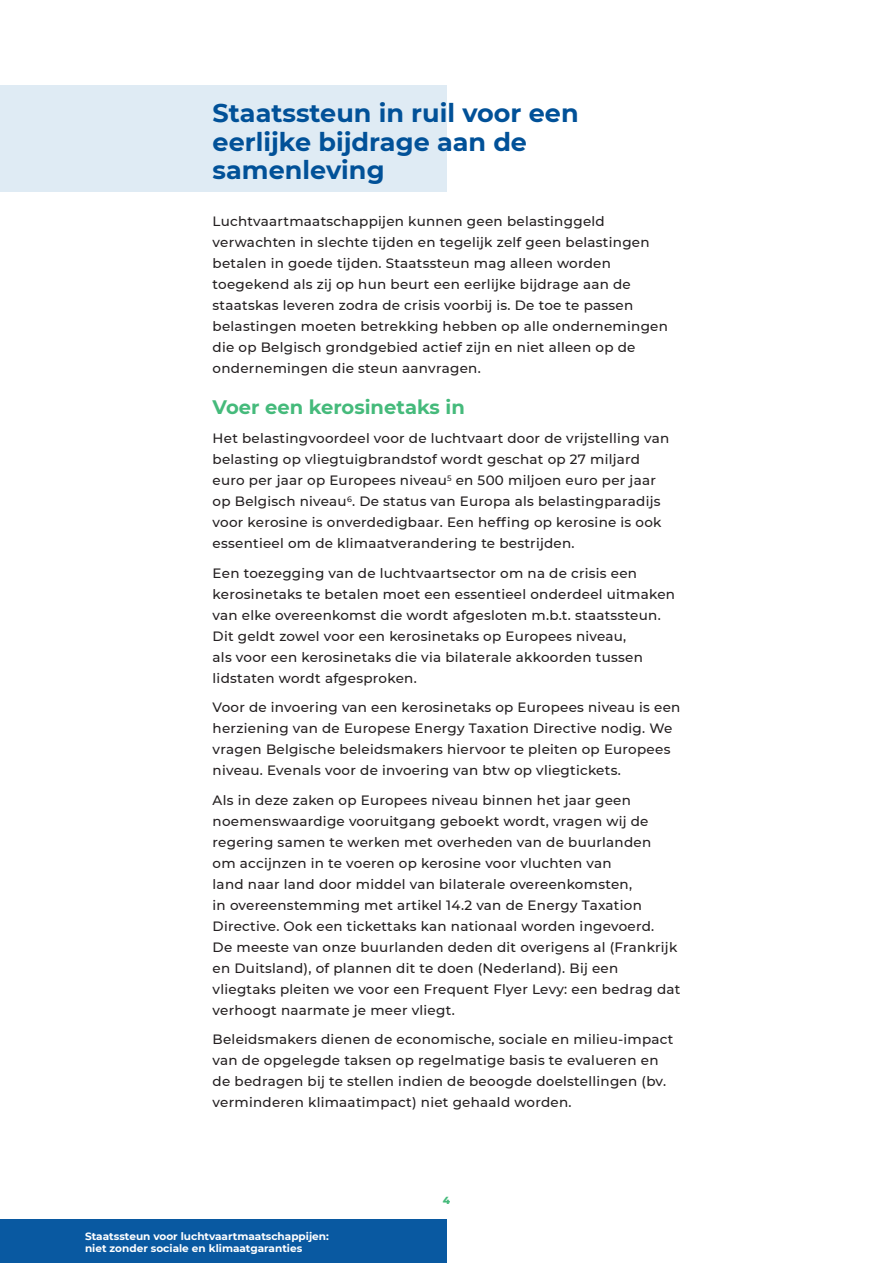
<style>
.page{position:relative;width:893px;height:1263px;background:#fff}
.page>*{position:absolute;margin:0;border:0;box-sizing:border-box;transform-origin:0 0}
.t1{font:700 25.5px/28.5px "Montserrat";color:#015198}
.t2{font:700 19.5px "Montserrat";color:#45ba7b}
.t3{font:500 13.5px/21px "Montserrat";letter-spacing:.02em;color:#231f20}
.t4{font:700 10.5px/12px "Montserrat";color:#fff}
.t5{font:800 10.5px "Montserrat";color:#45ba7b}
</style>
<div class="page">
<div style="left:0;top:1219px;width:446px;height:44px;background:#0959a1"></div>
<div style="left:0;top:85px;width:446px;height:106px;background:#dfebf4"></div>
<h1 class="t1" style="left:213px;top:97px;width:367px">Staatssteun in ruil voor een eerlijke bijdrage aan de samenleving</h1>
<p class="t3" style="left:213px;top:210px;width:457px">Luchtvaartmaatschappijen kunnen geen belastinggeld verwachten in slechte tijden en tegelijk zelf geen belastingen betalen in goede tijden. Staatssteun mag alleen worden toegekend als zij op hun beurt een eerlijke bijdrage aan de staatskas leveren zodra de crisis voorbij is. De toe te passen belastingen moeten betrekking hebben op alle ondernemingen die op Belgisch grondgebied actief zijn en niet alleen op de ondernemingen die steun aanvragen.</p>
<h2 class="t2" style="left:213px;top:393px;width:254px">Voer een kerosinetaks in</h2>
<p class="t3" style="left:213px;top:427px;width:458px">Het belastingvoordeel voor de luchtvaart door de vrijstelling van belasting op vliegtuigbrandstof wordt geschat op 27 miljard euro per jaar op Europees niveau<sup>5</sup> en 500 miljoen euro per jaar op Belgisch niveau<sup>6</sup>. De status van Europa als belastingparadijs voor kerosine is onverdedigbaar. Een heffing op kerosine is ook essentieel om de klimaatverandering te bestrijden.</p>
<p class="t3" style="left:213px;top:562px;width:464px">Een toezegging van de luchtvaartsector om na de crisis een kerosinetaks te betalen moet een essentieel onderdeel uitmaken van elke overeenkomst die wordt afgesloten m.b.t. staatssteun.<br>Dit geldt zowel voor een kerosinetaks op Europees niveau,<br>als voor een kerosinetaks die via bilaterale akkoorden tussen lidstaten wordt afgesproken.</p>
<p class="t3" style="left:213px;top:696px;width:469px">Voor de invoering van een kerosinetaks op Europees niveau is een herziening van de Europese Energy Taxation Directive nodig. We vragen Belgische beleidsmakers hiervoor te pleiten op Europees niveau. Evenals voor de invoering van btw op vliegtickets.</p>
<p class="t3" style="left:213px;top:789px;width:469px">Als in deze zaken op Europees niveau binnen het jaar geen noemenswaardige vooruitgang geboekt wordt, vragen wij de regering samen te werken met overheden van de buurlanden<br>om accijnzen in te voeren op kerosine voor vluchten van<br>land naar land door middel van bilaterale overeenkomsten,<br>in overeenstemming met artikel 14.2 van de Energy Taxation Directive. Ook een tickettaks kan nationaal worden ingevoerd.<br>De meeste van onze buurlanden deden dit overigens al (Frankrijk en Duitsland), of plannen dit te doen (Nederland). Bij een vliegtaks pleiten we voor een Frequent Flyer Levy: een bedrag dat verhoogt naarmate je meer vliegt.</p>
<p class="t3" style="left:213px;top:1028px;width:462px">Beleidsmakers dienen de economische, sociale en milieu-impact van de opgelegde taksen op regelmatige basis te evalueren en de bedragen bij te stellen indien de beoogde doelstellingen (bv. verminderen klimaatimpact) niet gehaald worden.</p>
<p class="t4" style="left:85px;top:1230px;width:245px">Staatssteun voor luchtvaartmaatschappijen: niet zonder sociale en klimaatgaranties</p>
<p class="t5" style="left:443px;top:1193px;width:9px">4</p>
</div>
